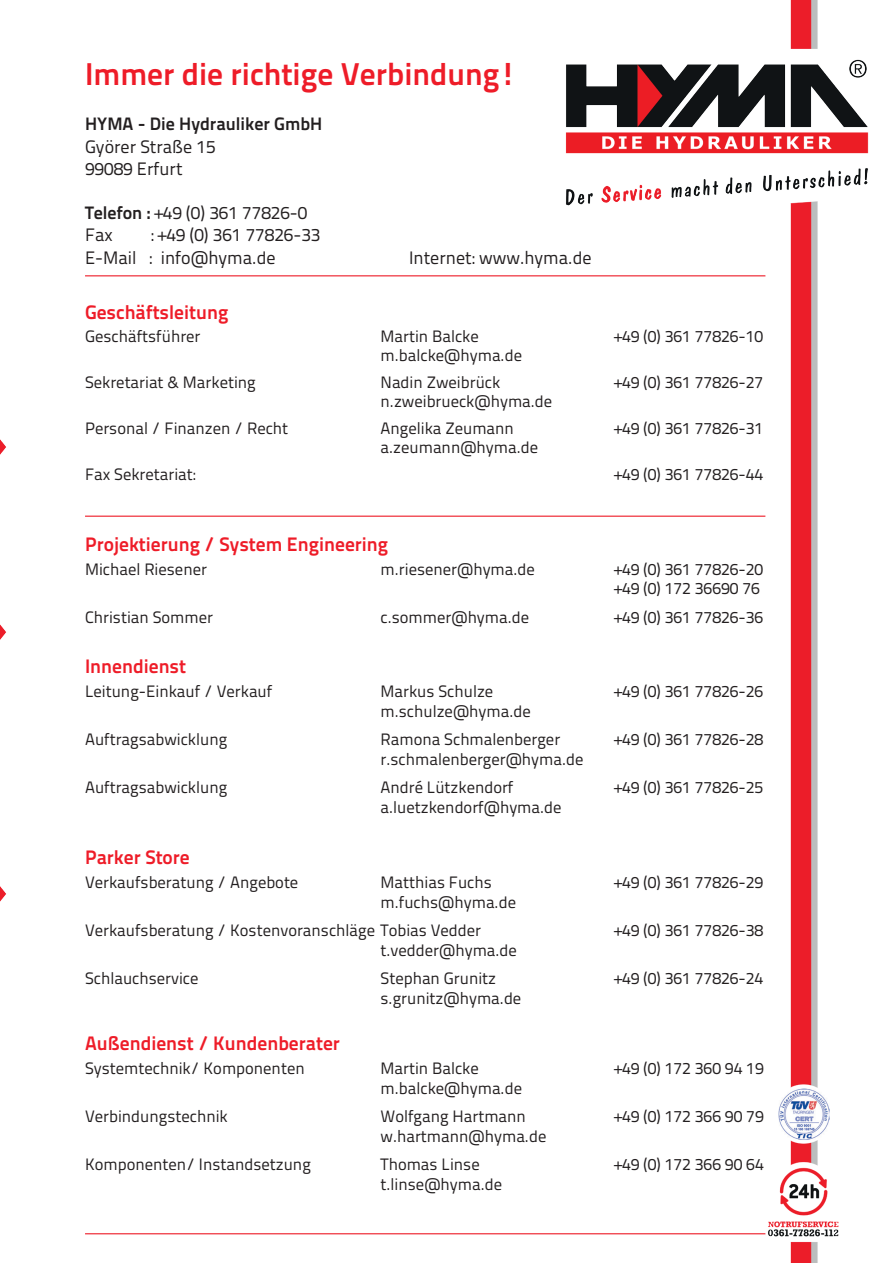
<style>
.page{position:relative;width:893px;height:1263px;background:#fff}
.page>*{position:absolute;margin:0;border:0;box-sizing:border-box;transform-origin:0 0}
.t1{font:31.5px "Titillium Text 22 L 800 wt";color:#ee1c28}
.t2{font:19.5px "Titillium Text 22 L 800 wt";color:#ee1c28}
.t3{font:18px/22.5px "Titillium Text 22 L 400 wt";color:#231f20}
.t4{font:18px "Titillium Text 22 L 800 wt";color:#231f20}
.t5{font:16.5px/19.8px "Titillium Text 22 L 400 wt";color:#231f20}
.s1{font-family:"Titillium Text 22 L 800 wt"}
</style>
<div class="page">
<img style="left:0;top:0;width:869px;height:1263px">
<div style="left:82px;top:209px;width:233px;height:30px;background:#fff"></div>
<hr style="left:85px;top:1233px;width:680px;height:1px;background:#ee1c28">
<hr style="left:85px;top:275px;width:680px;height:1px;background:#ee1c28">
<hr style="left:85px;top:516px;width:680px;height:1px;background:#ee1c28">
<h1 class="t1" style="left:85px;top:50px;width:433px">Immer die richtige Verbindung!</h1>
<p class="t4" style="left:85px;top:110px;width:239px">HYMA - Die Hydrauliker GmbH</p>
<p class="t3" style="left:85px;top:134px;width:132px">Györer Straße 15<br>99089 Erfurt</p>
<p class="t3" style="left:85px;top:200px;width:224px"><span class="s1">Telefon :</span> +49 (0) 361 77826-0<br>Fax</p>
<p class="t3" style="left:85px;top:223px;width:237px;text-indent:66px">: +49 (0) 361 77826-33<br>E-Mail : info@hyma.de</p>
<p class="t3" style="left:409px;top:245px;width:184px">Internet: www.hyma.de</p>
<p class="t2" style="left:85px;top:297px;width:145px">Geschäftsleitung</p>
<p class="t5" style="left:85px;top:325px;width:117px">Geschäftsführer</p>
<p class="t5" style="left:381px;top:325px;width:100px">Martin Balcke</p>
<p class="t5" style="left:615px;top:325px;width:150px">+49 (0) 361 77826-10</p>
<p class="t5" style="left:381px;top:344px;width:143px">m.balcke@hyma.de</p>
<p class="t5" style="left:85px;top:371px;width:172px">Sekretariat &amp; Marketing</p>
<p class="t5" style="left:381px;top:371px;width:121px">Nadin Zweibrück</p>
<p class="t5" style="left:615px;top:371px;width:150px">+49 (0) 361 77826-27</p>
<p class="t5" style="left:381px;top:390px;width:173px">n.zweibrueck@hyma.de</p>
<p class="t5" style="left:85px;top:417px;width:205px">Personal / Finanzen / Recht</p>
<p class="t5" style="left:381px;top:417px;width:135px">Angelika Zeumann</p>
<p class="t5" style="left:615px;top:417px;width:150px">+49 (0) 361 77826-31</p>
<p class="t5" style="left:381px;top:436px;width:159px">a.zeumann@hyma.de</p>
<p class="t5" style="left:85px;top:463px;width:112px">Fax Sekretariat:</p>
<p class="t5" style="left:615px;top:463px;width:150px">+49 (0) 361 77826-44</p>
<p class="t2" style="left:85px;top:529px;width:305px">Projektierung / System Engineering</p>
<p class="t5" style="left:85px;top:558px;width:123px">Michael Riesener</p>
<p class="t5" style="left:381px;top:558px;width:156px">m.riesener@hyma.de</p>
<p class="t5" style="left:615px;top:558px;width:150px">+49 (0) 361 77826-20 +49 (0) 172 36690 76</p>
<p class="t5" style="left:85px;top:606px;width:130px">Christian Sommer</p>
<p class="t5" style="left:381px;top:606px;width:150px">c.sommer@hyma.de</p>
<p class="t5" style="left:615px;top:606px;width:150px">+49 (0) 361 77826-36</p>
<p class="t2" style="left:85px;top:651px;width:103px">Innendienst</p>
<p class="t5" style="left:85px;top:681px;width:189px">Leitung-Einkauf / Verkauf</p>
<p class="t5" style="left:381px;top:681px;width:114px">Markus Schulze</p>
<p class="t5" style="left:615px;top:681px;width:150px">+49 (0) 361 77826-26</p>
<p class="t5" style="left:381px;top:700px;width:152px">m.schulze@hyma.de</p>
<p class="t5" style="left:85px;top:729px;width:144px">Auftragsabwicklung</p>
<p class="t5" style="left:381px;top:729px;width:181px">Ramona Schmalenberger</p>
<p class="t5" style="left:615px;top:729px;width:150px">+49 (0) 361 77826-28</p>
<p class="t5" style="left:381px;top:748px;width:204px">r.schmalenberger@hyma.de</p>
<p class="t5" style="left:85px;top:777px;width:144px">Auftragsabwicklung</p>
<p class="t5" style="left:381px;top:777px;width:134px">André Lützkendorf</p>
<p class="t5" style="left:615px;top:777px;width:150px">+49 (0) 361 77826-25</p>
<p class="t5" style="left:381px;top:797px;width:182px">a.luetzkendorf@hyma.de</p>
<p class="t2" style="left:85px;top:842px;width:106px">Parker Store</p>
<p class="t5" style="left:85px;top:871px;width:215px">Verkaufsberatung / Angebote</p>
<p class="t5" style="left:381px;top:871px;width:113px">Matthias Fuchs</p>
<p class="t5" style="left:615px;top:871px;width:150px">+49 (0) 361 77826-29</p>
<p class="t5" style="left:85px;top:887px;width:432px;line-height:28.3px;text-indent:295px">m.fuchs@hyma.de<br>Verkaufsberatung / Kostenvoranschläge Tobias Vedder</p>
<p class="t5" style="left:615px;top:919px;width:150px">+49 (0) 361 77826-38</p>
<p class="t5" style="left:381px;top:939px;width:138px">t.vedder@hyma.de</p>
<p class="t5" style="left:85px;top:967px;width:115px">Schlauchservice</p>
<p class="t5" style="left:381px;top:967px;width:117px">Stephan Grunitz</p>
<p class="t5" style="left:615px;top:967px;width:150px">+49 (0) 361 77826-24</p>
<p class="t5" style="left:381px;top:987px;width:142px">s.grunitz@hyma.de</p>
<p class="t2" style="left:85px;top:1028px;width:256px">Außendienst / Kundenberater</p>
<p class="t5" style="left:85px;top:1058px;width:221px">Systemtechnik/ Komponenten</p>
<p class="t5" style="left:381px;top:1058px;width:100px">Martin Balcke</p>
<p class="t5" style="left:615px;top:1058px;width:151px">+49 (0) 172 360 94 19</p>
<p class="t5" style="left:381px;top:1077px;width:143px">m.balcke@hyma.de</p>
<p class="t5" style="left:85px;top:1106px;width:144px">Verbindungstechnik</p>
<p class="t5" style="left:381px;top:1106px;width:147px">Wolfgang Hartmann</p>
<p class="t5" style="left:615px;top:1106px;width:151px">+49 (0) 172 366 90 79</p>
<p class="t5" style="left:381px;top:1125px;width:167px">w.hartmann@hyma.de</p>
<p class="t5" style="left:85px;top:1154px;width:227px">Komponenten/ Instandsetzung</p>
<p class="t5" style="left:381px;top:1154px;width:101px">Thomas Linse</p>
<p class="t5" style="left:615px;top:1154px;width:151px">+49 (0) 172 366 90 64</p>
<p class="t5" style="left:381px;top:1174px;width:123px">t.linse@hyma.de</p>
</div>
